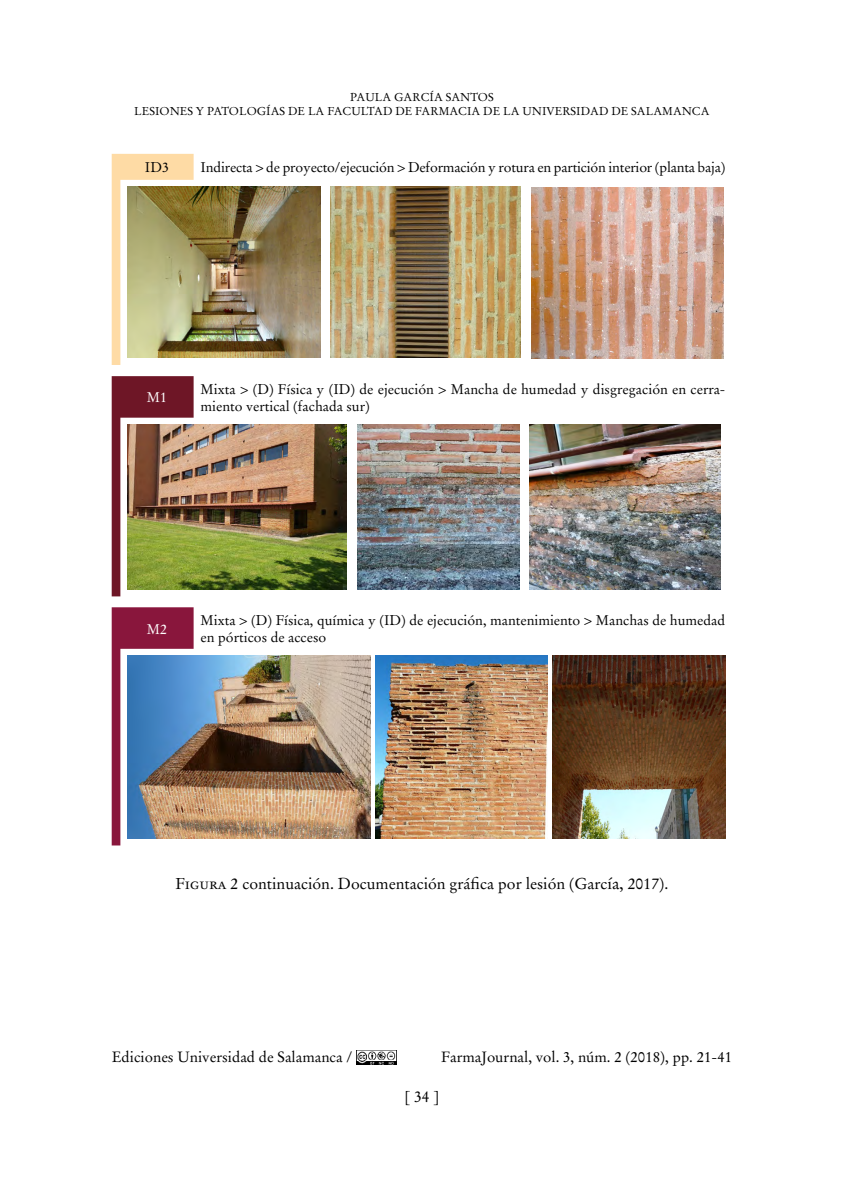
<style>
.page{position:relative;width:844px;height:1191px;background:#fff}
.page>*{position:absolute;margin:0;border:0;box-sizing:border-box;transform-origin:0 0}
.Enunciado-tablas-aba{font:15.75px "Stempel Garamond LT Std";color:#000}
.t1{font:14.88px "Stempel Garamond LT Std";color:#000}
.Texto{font:14px/16.6px "Stempel Garamond LT Std";color:#000}
.Texto-2{font:14px "Stempel Garamond LT Std";color:#fff}
.t2{font:11.38px/14px "Stempel Garamond LT Std";color:#000;text-align:center}
.s1{font-size:16.62px}
</style>
<div class="page">
<img style="left:356px;top:1050px;width:40px;height:14px">
<svg style="left:112px;top:154px;width:81px;height:211px"></svg>
<svg style="left:112px;top:376px;width:81px;height:220px"></svg>
<svg style="left:112px;top:607px;width:81px;height:238px"></svg>
<img style="left:127px;top:187px;width:193px;height:171px">
<img style="left:330px;top:187px;width:190px;height:171px">
<img style="left:531px;top:187px;width:192px;height:171px">
<img style="left:127px;top:425px;width:219px;height:164px">
<img style="left:357px;top:425px;width:162px;height:164px">
<img style="left:529px;top:425px;width:191px;height:164px">
<img style="left:127px;top:656px;width:244px;height:182px">
<img style="left:375px;top:656px;width:172px;height:182px">
<img style="left:552px;top:656px;width:173px;height:182px">
<p class="t2" style="left:134px;top:91px;width:576px">PAULA GARCÍA SANTOS<br>LESIONES Y PATOLOGÍAS DE LA FACULTAD DE FARMACIA DE LA UNIVERSIDAD DE SALAMANCA</p>
<p class="Texto" style="left:145px;top:159px;width:26px">ID3</p>
<p class="Texto" style="left:200px;top:159px;width:526px">Indirecta &gt; de proyecto/ejecución &gt; Deformación y rotura en partición interior (planta baja)</p>
<p class="Texto-2" style="left:147px;top:389px;width:22px">M1</p>
<p class="Texto" style="left:200px;top:381px;width:526px">Mixta &gt; (D) Física y (ID) de ejecución &gt; Mancha de humedad y disgregación en cerra&shy;miento vertical (fachada sur)</p>
<p class="Texto-2" style="left:147px;top:620px;width:22px">M2</p>
<p class="Texto" style="left:200px;top:612px;width:526px">Mixta &gt; (D) Física, química y (ID) de ejecución, mantenimiento &gt; Manchas de humedad en pórticos de acceso</p>
<p class="Enunciado-tablas-aba" style="left:175px;top:874px;width:494px">Figura 2 continuación. Documentación gráfica por lesión (Garc<span class="s1">ía,</span> 2017).</p>
<p class="t1" style="left:112px;top:1048px;width:242px">Ediciones Universidad de Salamanca /</p>
<p class="t1" style="left:441px;top:1048px;width:293px">FarmaJournal, vol. 3, núm. 2 (2018), pp. 21-41</p>
<p class="Enunciado-tablas-aba" style="left:405px;top:1086px;width:36px">[ 34 ]</p>
</div>
